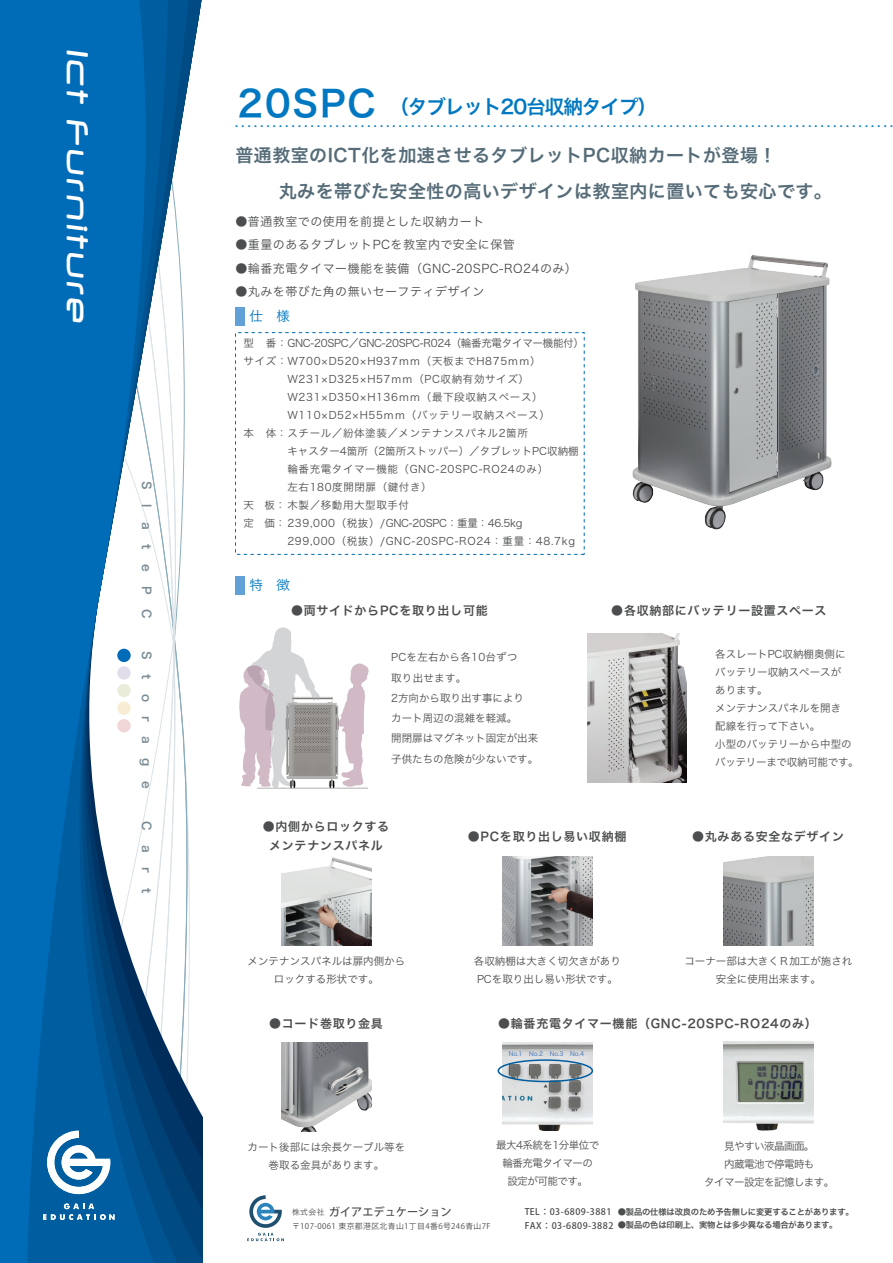
<style>
.page{position:relative;width:893px;height:1263px;background:#fff}
.page>*{position:absolute;margin:0;border:0;box-sizing:border-box;transform-origin:0 0}
.t1{font:35.7px "Neuropol";color:#fff}
.t2{font:19.5px "Hira Kaku Pro W6";letter-spacing:-.05em;color:#0078c1}
.t3{font:18px/36px "Hira Kaku Pro W6";letter-spacing:.025em;color:#556c78}
.t4{font:13.5px "Hira Kaku Pro N W3";color:#0078c1}
.t5{font:12px/18.8px "Hira Kaku Pro W6";letter-spacing:.06em;color:#4c4d4e;text-align:center}
.t6{font:12px "Hira Kaku Pro W3";letter-spacing:.04em;color:#4c4d4e}
.t7{font:12px "Hira Kaku Pro N W6";letter-spacing:1.2em;color:#7b8c95}
.t8{font:500 11.25px "Koz Go Pro";color:#4c4d4e}
.t9{font:10.5px/18px "Hira Kaku Pro W3";color:#4c4d4e;text-align:center}
.t10{font:10.5px "Hira Kaku Pro W3";letter-spacing:.06em;color:#4c4d4e}
.t11{font:10.5px "Hira Kaku Pro W3";letter-spacing:-.025em;color:#4c4d4e}
.t12{font:10.5px/18px "Hira Kaku Pro W3";letter-spacing:-.05em;color:#4c4d4e;text-align:center}
.t13{font:500 9px "Koz Go Pro";letter-spacing:.05em;color:#4c4d4e}
.t14{font:8.4px "Hira Kaku Pro W6";letter-spacing:-.025em;color:#4c4d4e}
.t15{font:7.8px "Koz Go Pro";letter-spacing:.05em;color:#4c4d4e}
.t16{font:6px "Hira Kaku Pro N W3";color:#3169b3}
.t17{font:2.25px "Hira Maru Pro W4";color:#0078c1}
.s1{font-size:36px}
.s2{font-family:"Hira Kaku Pro W3";font-weight:400;font-size:7.8px}
</style>
<div class="page">
<img style="left:282px;top:1042px;width:89px;height:90px">
<img style="left:632px;top:254px;width:200px;height:276px">
<svg style="left:189px;top:0;width:14px;height:1263px"></svg>
<svg style="left:170px;top:0;width:19px;height:1263px"></svg>
<svg style="left:0;top:0;width:170px;height:1263px;fill:#006cb8"></svg>
<svg style="left:47px;top:1131px;width:63px;height:63px"></svg>
<svg style="left:43px;top:1203px;width:72px;height:17px"></svg>
<div style="left:117px;top:649px;width:14px;height:13px;background:#006cb8;border-radius:50%"></div>
<div style="left:117px;top:666px;width:14px;height:14px;background:#e2ddea;border-radius:50%"></div>
<div style="left:117px;top:684px;width:14px;height:13px;background:#e8ecd9;border-radius:50%"></div>
<div style="left:117px;top:701px;width:14px;height:14px;background:#f7edd4;border-radius:50%"></div>
<div style="left:117px;top:719px;width:14px;height:13px;background:#f1d6d7;border-radius:50%"></div>
<svg style="left:247px;top:1195px;width:37px;height:46px"></svg>
<div style="left:236px;top:307px;width:9px;height:19px;background:#62a1d7"></div>
<div style="left:236px;top:576px;width:9px;height:19px;background:#62a1d7"></div>
<div style="left:235px;top:332px;width:350px;height:223px;border:1px dashed #006cb8"></div>
<img style="left:258px;top:697px;width:109px;height:92px">
<svg style="left:338px;top:663px;width:31px;height:124px"></svg>
<svg style="left:239px;top:627px;width:81px;height:161px"></svg>
<img style="left:282px;top:857px;width:89px;height:89px">
<img style="left:587px;top:633px;width:99px;height:149px">
<img style="left:724px;top:856px;width:89px;height:90px">
<img style="left:503px;top:856px;width:89px;height:90px">
<img style="left:724px;top:1041px;width:89px;height:89px">
<img style="left:503px;top:1042px;width:89px;height:88px">
<div style="left:498px;top:1059px;width:95px;height:23px;border:2px solid #005ea0;border-radius:50%"></div>
<h1 class="t1" style="left:96px;top:49px;width:279px;rotate:90deg">Ict Furniture</h1>
<p class="t7" style="left:157px;top:481px;width:138px;rotate:90deg">SlatePC</p>
<p class="t7" style="left:157px;top:651px;width:139px;rotate:90deg">Storage</p>
<p class="t7" style="left:157px;top:821px;width:73px;rotate:90deg">Cart</p>
<h2 class="t2" style="left:238px;top:89px;width:421px"><span class="s1">20SPC</span> （タブレット20台収納タイプ）</h2>
<h3 class="t3" style="left:242px;top:136px;width:591px;text-indent:-6px">普通教室のICT化を加速させるタブレットPC収納カートが登場！<br>　　丸みを帯びた安全性の高いデザインは教室内に置いても安心です。</h3>
<p class="t6" style="left:236px;top:211px;width:250px">●普通教室での使用を前提とした収納カート</p>
<p class="t6" style="left:236px;top:234px;width:281px">●重量のあるタブレットPCを教室内で安全に保管</p>
<p class="t6" style="left:236px;top:257px;width:343px">●輪番充電タイマー機能を装備（GNC-20SPC-RO24のみ）</p>
<p class="t6" style="left:236px;top:281px;width:250px">●丸みを帯びた角の無いセーフティデザイン</p>
<p class="t4" style="left:250px;top:304px;width:42px">仕 様</p>
<p class="t17" style="left:236px;top:124px;width:10px">● ●</p>
<p class="t17" style="left:248px;top:124px;width:10px">● ●</p>
<p class="t17" style="left:261px;top:124px;width:10px">● ●</p>
<p class="t17" style="left:273px;top:124px;width:10px">● ●</p>
<p class="t17" style="left:286px;top:124px;width:10px">● ●</p>
<p class="t17" style="left:298px;top:124px;width:10px">● ●</p>
<p class="t17" style="left:311px;top:124px;width:10px">● ●</p>
<p class="t17" style="left:324px;top:124px;width:10px">● ●</p>
<p class="t17" style="left:336px;top:124px;width:10px">● ●</p>
<p class="t17" style="left:349px;top:124px;width:10px">● ●</p>
<p class="t17" style="left:361px;top:124px;width:10px">● ●</p>
<p class="t17" style="left:374px;top:124px;width:10px">● ●</p>
<p class="t17" style="left:387px;top:124px;width:10px">● ●</p>
<p class="t17" style="left:399px;top:124px;width:10px">● ●</p>
<p class="t17" style="left:412px;top:124px;width:10px">● ●</p>
<p class="t17" style="left:424px;top:124px;width:10px">● ●</p>
<p class="t17" style="left:437px;top:124px;width:10px">● ●</p>
<p class="t17" style="left:450px;top:124px;width:10px">● ●</p>
<p class="t17" style="left:462px;top:124px;width:10px">● ●</p>
<p class="t17" style="left:475px;top:124px;width:10px">● ●</p>
<p class="t17" style="left:487px;top:124px;width:10px">● ●</p>
<p class="t17" style="left:500px;top:124px;width:10px">● ●</p>
<p class="t17" style="left:513px;top:124px;width:10px">● ●</p>
<p class="t17" style="left:525px;top:124px;width:10px">● ●</p>
<p class="t17" style="left:538px;top:124px;width:10px">● ●</p>
<p class="t17" style="left:550px;top:124px;width:10px">● ●</p>
<p class="t17" style="left:563px;top:124px;width:10px">● ●</p>
<p class="t17" style="left:576px;top:124px;width:10px">● ●</p>
<p class="t17" style="left:588px;top:124px;width:10px">● ●</p>
<p class="t17" style="left:601px;top:124px;width:10px">● ●</p>
<p class="t17" style="left:613px;top:124px;width:10px">● ●</p>
<p class="t17" style="left:626px;top:124px;width:10px">● ●</p>
<p class="t17" style="left:639px;top:124px;width:10px">● ●</p>
<p class="t17" style="left:651px;top:124px;width:10px">● ●</p>
<p class="t17" style="left:664px;top:124px;width:10px">● ●</p>
<p class="t17" style="left:676px;top:124px;width:10px">● ●</p>
<p class="t17" style="left:689px;top:124px;width:10px">● ●</p>
<p class="t17" style="left:702px;top:124px;width:10px">● ●</p>
<p class="t17" style="left:714px;top:124px;width:10px">● ●</p>
<p class="t17" style="left:727px;top:124px;width:10px">● ●</p>
<p class="t17" style="left:739px;top:124px;width:10px">● ●</p>
<p class="t17" style="left:752px;top:124px;width:10px">● ●</p>
<p class="t17" style="left:765px;top:124px;width:10px">● ●</p>
<p class="t17" style="left:777px;top:124px;width:10px">● ●</p>
<p class="t17" style="left:790px;top:124px;width:10px">● ●</p>
<p class="t17" style="left:802px;top:124px;width:10px">● ●</p>
<p class="t17" style="left:815px;top:124px;width:10px">● ●</p>
<p class="t17" style="left:827px;top:124px;width:10px">● ●</p>
<p class="t17" style="left:840px;top:124px;width:10px">● ●</p>
<p class="t17" style="left:853px;top:124px;width:10px">● ●</p>
<p class="t17" style="left:865px;top:124px;width:10px">● ●</p>
<p class="t17" style="left:878px;top:124px;width:10px">● ●</p>
<p class="t17" style="left:890px;top:124px;width:4px">●</p>
<p class="t11" style="left:244px;top:334px;width:342px">型　番：GNC-20SPC／GNC-20SPC-R024（輪番充電タイマー機能付）</p>
<p class="t10" style="left:244px;top:352px;width:298px">サイズ：W700×D520×H937ｍｍ（天板までH875ｍｍ）</p>
<p class="t10" style="left:287px;top:370px;width:243px">W231×D325×H57ｍｍ（PC収納有効サイズ）</p>
<p class="t10" style="left:287px;top:388px;width:257px">W231×D350×H136ｍｍ（最下段収納スペース）</p>
<p class="t10" style="left:287px;top:406px;width:264px">W110×D52×H55ｍｍ（バッテリー収納スペース）</p>
<p class="t10" style="left:244px;top:424px;width:286px">本　体：スチール／紛体塗装／メンテナンスパネル2箇所</p>
<p class="t9" style="left:287px;top:441px;width:293px">キャスター4箇所（2箇所ストッパー）／タブレットPC収納棚</p>
<p class="t10" style="left:287px;top:460px;width:262px">輪番充電タイマー機能（GNC-20SPC-RO24のみ）</p>
<p class="t10" style="left:287px;top:478px;width:146px">左右180度開閉扉（鍵付き）</p>
<p class="t10" style="left:244px;top:496px;width:167px">天　板：木製／移動用大型取手付</p>
<p class="t11" style="left:244px;top:514px;width:321px">定　価： 239,000（税抜）/GNC-20SPC：重量：46.5kg　　　　</p>
<p class="t10" style="left:287px;top:532px;width:289px">299,000（税抜）/GNC-20SPC-RO24：重量：48.7kg</p>
<p class="t4" style="left:250px;top:573px;width:42px">特　徴</p>
<p class="t5" style="left:291px;top:600px;width:198px">●両サイドからPCを取り出し可能</p>
<p class="t9" style="left:391px;top:647px;width:148px;line-height:20.2px;text-align:left">PCを左右から各10台ずつ<br>取り出せます。<br>2方向から取り出す事により<br>カート周辺の混雑を軽減。<br>開閉扉はマグネット固定が出来子供たちの危険が少ないです。</p>
<p class="t5" style="left:611px;top:600px;width:217px">●各収納部にバッテリー設置スペース</p>
<p class="t9" style="left:715px;top:644px;width:145px;text-align:left">各スレートPC収納棚奥側に<br>バッテリー収納スペースが<br>あります。<br>メンテナンスパネルを開き<br>配線を行って下さい。<br>小型のバッテリーから中型のバッテリーまで収納可能です。</p>
<p class="t5" style="left:263px;top:817px;width:128px">●内側からロックするメンテナンスパネル</p>
<p class="t9" style="left:248px;top:951px;width:159px">メンテナンスパネルは扉内側からロックする形状です。</p>
<p class="t5" style="left:468px;top:826px;width:160px">●PCを取り出し易い収納棚</p>
<p class="t9" style="left:474px;top:951px;width:148px;text-align:left">各収納棚は大きく切欠きがあり<br>PCを取り出し易い形状です。</p>
<p class="t5" style="left:692px;top:826px;width:153px">●丸みある安全なデザイン</p>
<p class="t9" style="left:684px;top:951px;width:169px">コーナー部は大きくＲ加工が施され安全に使用出来ます。</p>
<p class="t5" style="left:269px;top:1013px;width:115px">●コード巻取り金具</p>
<p class="t5" style="left:498px;top:1013px;width:320px">●輪番充電タイマー機能（GNC-20SPC-RO24のみ）</p>
<p class="t16" style="left:509px;top:1048px;width:77px">No.1 No.2 No.3 No.4</p>
<p class="t9" style="left:248px;top:1137px;width:159px">カート後部には余長ケーブル等を巻取る金具があります。</p>
<p class="t12" style="left:496px;top:1135px;width:105px">最大4系統を1分単位で輪番充電タイマーの設定が可能です。</p>
<p class="t12" style="left:704px;top:1136px;width:132px">見やすい液晶画面。<br>内蔵電池で停電時も<br>タイマー設定を記憶します。</p>
<p class="t8" style="left:292px;top:1204px;width:161px"><span class="s2">株式会社</span>ガイアエデュケーション</p>
<p class="t13" style="left:525px;top:1206px;width:88px">TEL：03-6809-3881</p>
<p class="t15" style="left:292px;top:1221px;width:200px">〒107-0061 東京都港区北青山1丁目4番6号246青山7F</p>
<p class="t13" style="left:525px;top:1220px;width:90px">FAX：03-6809-3882</p>
<p class="t14" style="left:618px;top:1204px;width:238px">●製品の仕様は改良のため予告無しに変更することがあります。</p>
<p class="t14" style="left:618px;top:1217px;width:221px">●製品の色は印刷上、実物とは多少異なる場合があります。</p>
</div>
